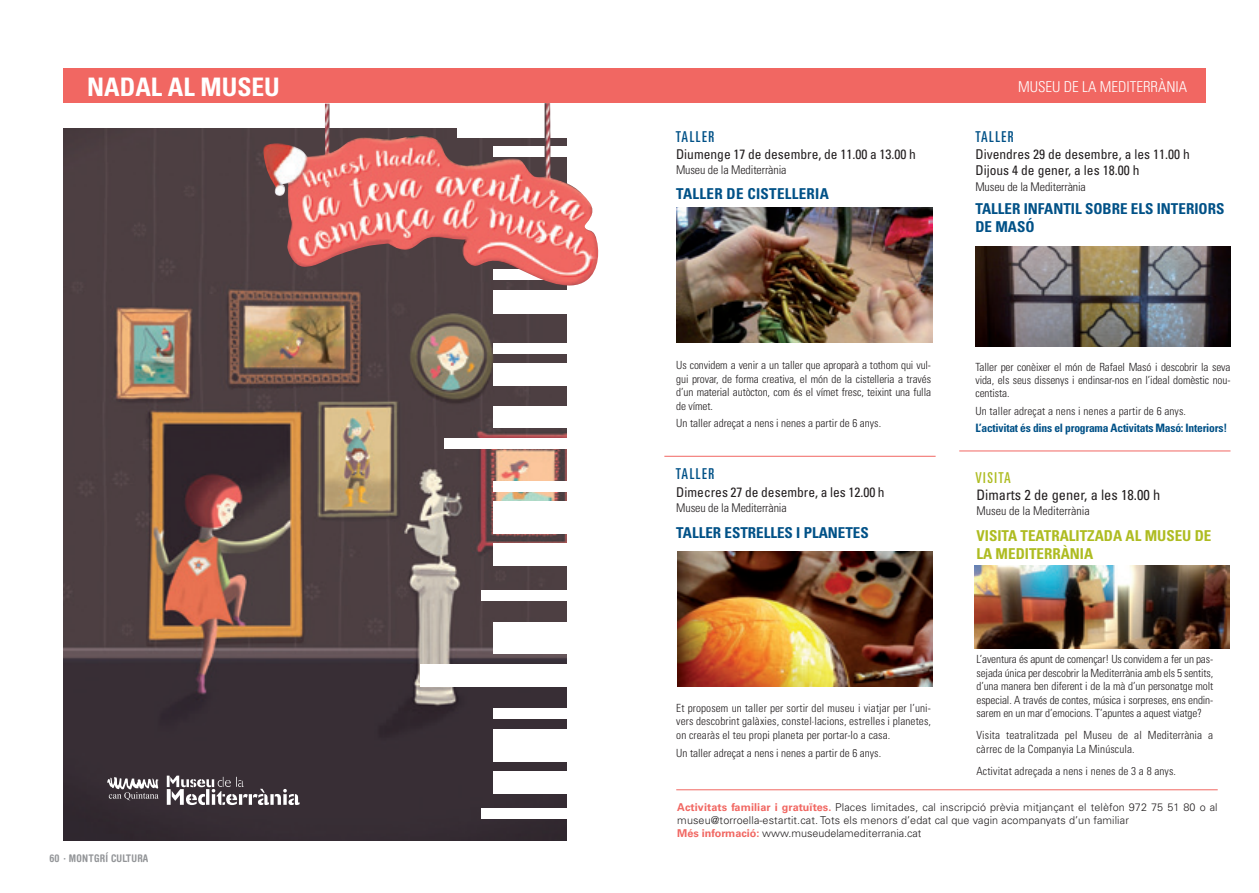
<style>
.page{position:relative;width:1259px;height:893px;background:#fff}
.page>*{position:absolute;margin:0;border:0;box-sizing:border-box;transform-origin:0 0}
.t1{font:700 condensed 25.5px "Univers LT Std";color:#fff}
.t2{font:700 condensed 15px/18px "Univers LT Std";color:#005187}
.t3{font:700 condensed 15px/18px "Univers LT Std";color:#aebc21}
.t4{font:300 condensed 15px "Univers LT Std";color:#fff}
.t5{font:700 condensed 15px "Univers LT Std";letter-spacing:.02em;color:#005187}
.t6{font:ultra-condensed 15px "Univers LT Std";letter-spacing:.1em;color:#005187}
.t7{font:ultra-condensed 15px "Univers LT Std";letter-spacing:.1em;color:#aebc21}
.t8{font:condensed 14.4px "Univers LT Std";color:#231f20}
.t9{font:condensed 13.5px/16.2px "Univers LT Std";color:#231f20}
.t10{font:300 condensed 12px "Univers LT Std";letter-spacing:-.01em;color:#231f20}
.t11{font:700 condensed 11.55px "Univers LT Std";letter-spacing:-.02em;color:#005187}
.t12{font:300 condensed 11.25px/13.5px "Univers LT Std";color:#231f20;text-align:justify}
.t13{font:300 10.8px/12.9px "Univers LT Std";letter-spacing:.01em;color:#231f20}
.t14{font:700 condensed 10.5px "Helvetica Rounded LT Std";letter-spacing:.02em;color:#939598}
.s1{font-weight:700;color:#f16762}
</style>
<div class="page">
<img style="left:64px;top:129px;width:502px;height:712px">
<div style="left:493px;top:290px;width:138px;height:23px;background:#fff"></div>
<div style="left:493px;top:343px;width:138px;height:11px;background:#fff"></div>
<div style="left:493px;top:363px;width:138px;height:22px;background:#fff"></div>
<div style="left:493px;top:406px;width:138px;height:22px;background:#fff"></div>
<div style="left:445px;top:438px;width:186px;height:11px;background:#fff"></div>
<div style="left:493px;top:481px;width:138px;height:10px;background:#fff"></div>
<div style="left:493px;top:708px;width:138px;height:11px;background:#fff"></div>
<div style="left:493px;top:501px;width:138px;height:33px;background:#fff"></div>
<div style="left:493px;top:729px;width:138px;height:32px;background:#fff"></div>
<div style="left:493px;top:544px;width:138px;height:22px;background:#fff"></div>
<div style="left:493px;top:771px;width:138px;height:22px;background:#fff"></div>
<div style="left:481px;top:590px;width:150px;height:11px;background:#fff"></div>
<div style="left:481px;top:808px;width:150px;height:11px;background:#fff"></div>
<div style="left:493px;top:622px;width:138px;height:32px;background:#fff"></div>
<div style="left:420px;top:664px;width:211px;height:22px;background:#fff"></div>
<div style="left:63px;top:68px;width:1142px;height:34px;background:#f16762"></div>
<img style="left:261px;top:103px;width:338px;height:184px">
<svg style="left:107px;top:777px;width:52px;height:23px"></svg>
<svg style="left:167px;top:776px;width:132px;height:29px"></svg>
<hr style="left:664px;top:456px;width:271px;height:1px;background:#f16762">
<hr style="left:959px;top:451px;width:271px;height:1px;background:#f16762">
<hr style="left:676px;top:789px;width:541px;height:1px;background:#f16762">
<img style="left:676px;top:208px;width:256px;height:135px">
<img style="left:975px;top:247px;width:255px;height:99px">
<img style="left:974px;top:566px;width:255px;height:83px">
<img style="left:677px;top:551px;width:255px;height:135px">
<h1 class="t1" style="left:87px;top:71px;width:194px">NADAL AL MUSEU</h1>
<h2 class="t4" style="left:1018px;top:78px;width:171px">MUSEU DE LA MEDITERRÀNIA</h2>
<h2 class="t6" style="left:676px;top:128px;width:40px">TALLER</h2>
<p class="t9" style="left:676px;top:146px;width:241px">Diumenge 17 de desembre, de 11.00 a 13.00 h</p>
<p class="t10" style="left:676px;top:162px;width:112px">Museu de la Mediterrània</p>
<h2 class="t5" style="left:676px;top:184px;width:154px">TALLER DE CISTELLERIA</h2>
<h2 class="t6" style="left:975px;top:128px;width:40px">TALLER</h2>
<p class="t9" style="left:975px;top:145px;width:216px">Divendres 29 de desembre, a les 11.00 h<br>Dijous 4 de gener, a les 18.00 h</p>
<p class="t10" style="left:975px;top:180px;width:112px">Museu de la Mediterrània</p>
<h2 class="t2" style="left:975px;top:200px;width:250px">TALLER INFANTIL SOBRE ELS INTERIORS<br>DE MASÓ</h2>
<p class="t12" style="left:676px;top:358px;width:256px">Us convidem a venir a un taller que aproparà a tothom qui vul&shy;gui provar, de forma creativa, el món de la cistelleria a través d’un material autòcton, com és el vímet fresc, teixint una fulla de vímet.</p>
<p class="t12" style="left:676px;top:417px;width:206px">Un taller adreçat a nens i nenes a partir de 6 anys.</p>
<p class="t12" style="left:975px;top:360px;width:257px">Taller per conèixer el món de Rafael Masó i descobrir la seva vida, els seus dissenys i endinsar-nos en l’ideal domèstic nou&shy;centista.</p>
<p class="t12" style="left:975px;top:404px;width:212px">Un taller adreçat a nens i nenes a partir de 6 anys.</p>
<p class="t11" style="left:975px;top:421px;width:253px">L’activitat és dins el programa Activitats Masó: Interiors!</p>
<h2 class="t6" style="left:676px;top:466px;width:40px">TALLER</h2>
<h2 class="t7" style="left:975px;top:469px;width:37px">VISITA</h2>
<p class="t9" style="left:676px;top:484px;width:210px">Dimecres 27 de desembre, a les 12.00 h</p>
<p class="t10" style="left:676px;top:501px;width:112px">Museu de la Mediterrània</p>
<h2 class="t2" style="left:676px;top:524px;width:194px">TALLER ESTRELLES I PLANETES</h2>
<p class="t8" style="left:976px;top:485px;width:185px">Dimarts 2 de gener, a les 18.00 h</p>
<p class="t10" style="left:976px;top:503px;width:115px">Museu de la Mediterrània</p>
<h2 class="t3" style="left:976px;top:527px;width:236px">VISITA TEATRALITZADA AL MUSEU DE<br>LA MEDITERRÀNIA</h2>
<p class="t12" style="left:676px;top:701px;width:256px">Et proposem un taller per sortir del museu i viatjar per l’uni&shy;vers descobrint galàxies, constel·lacions, estrelles i planetes, on crearàs el teu propi planeta per portar-lo a casa.</p>
<p class="t12" style="left:676px;top:746px;width:206px">Un taller adreçat a nens i nenes a partir de 6 anys.</p>
<p class="t12" style="left:976px;top:652px;width:238px">L’aventura és apunt de començar! Us convidem a fer un pas&shy;sejada única per descobrir la Mediterrània amb els 5 sentits, d’una manera ben diferent i de la mà d’un personatge molt especial. A través de contes, música i sorpreses, ens endin&shy;sarem en un mar d’emocions. T’apuntes a aquest viatge?</p>
<p class="t12" style="left:976px;top:728px;width:238px">Visita teatralitzada pel Museu de al Mediterrània a càrrec de la Companyia La Minúscula.</p>
<p class="t12" style="left:976px;top:764px;width:201px">Activitat adreçada a nens i nenes de 3 a 8 anys.</p>
<p class="t14" style="left:49px;top:852px;width:100px">60 · MONTGRÍ CULTURA</p>
<p class="t13" style="left:677px;top:801px;width:542px"><span class="s1">Activitats familiar i gratuïtes.</span> Places limitades, cal inscripció prèvia mitjançant el telèfon 972 75 51 80 o al museu@torroella-estartit.cat. Tots els menors d’edat cal que vagin acompanyats d’un familiar<br><span class="s1">Més informació:</span> www.museudelamediterrania.cat</p>
</div>
